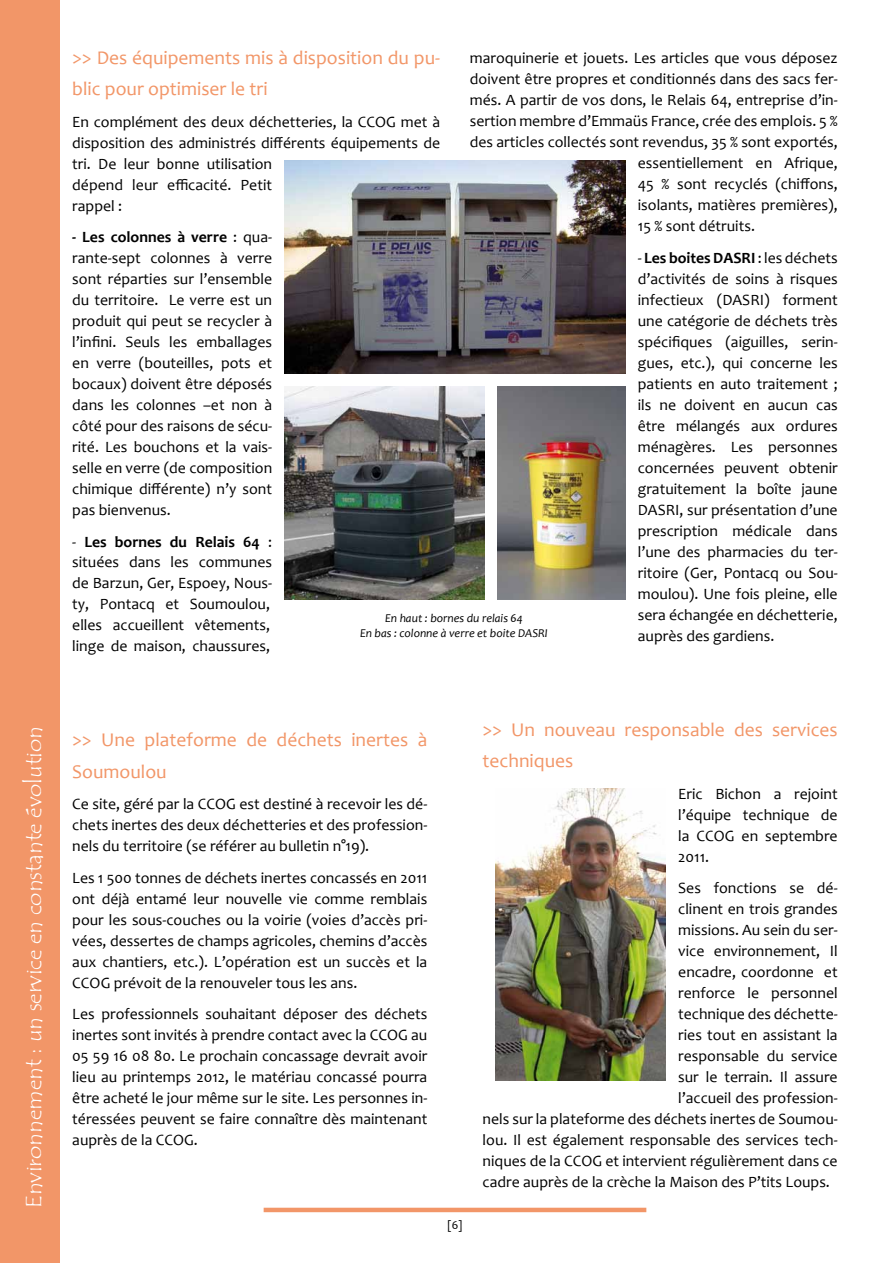
<style>
.page{position:relative;width:893px;height:1263px;background:#fff}
.page>*{position:absolute;margin:0;border:0;box-sizing:border-box;transform-origin:0 0}
.t1{font:22.5px "Tempus Sans ITC";color:#fff}
.t2{font:19.5px/31.5px "Candara";color:#f29668}
.t3{font:15.75px/21px "Candara";color:#000;text-align:justify}
.t4{font:italic 12px/15px "Candara";color:#000;text-align:center}
.t5{font:12px "Candara";color:#000}
.s1{font-weight:700}
</style>
<div class="page">
<div style="left:0;top:0;width:60px;height:1263px;background:#f29668"></div>
<img style="left:497px;top:387px;width:128px;height:213px">
<img style="left:285px;top:161px;width:340px;height:212px">
<img style="left:285px;top:387px;width:200px;height:213px">
<img style="left:495px;top:789px;width:170px;height:291px">
<hr style="left:264px;top:1208px;width:382px;height:4px;background:#f29668">
<h1 class="t1" style="left:19px;top:1208px;width:483px;rotate:-90deg">Environnement : un service en constante évolution</h1>
<p class="t2" style="left:72px;top:41px;width:369px">&gt;&gt; Des équipements mis à disposition du pu&shy;blic pour optimiser le tri</p>
<p class="t3" style="left:72px;top:111px;width:369px;text-align:left">En complément des deux déchetteries, la CCOG met à disposition des administrés différents équipements de tri. De leur bonne utilisation<br>dépend leur efficacité. Petit<br>rappel :</p>
<p class="t3" style="left:72px;top:226px;width:201px"><span class="s1">- Les colonnes à verre</span> : qua&shy;rante-sept colonnes à verre sont réparties sur l’ensemble du territoire. Le verre est un produit qui peut se recycler à l’infini. Seuls les emballages en verre (bouteilles, pots et bocaux) doivent être déposés dans les colonnes –et non à côté pour des raisons de sécu&shy;rité. Les bouchons et la vais&shy;selle en verre (de composition chimique différente) n’y sont pas bienvenus.</p>
<p class="t3" style="left:72px;top:531px;width:201px;text-align:left">- <span class="s1">Les bornes du Relais 64</span> : situées dans les communes de Barzun, Ger, Espoey, Nous&shy;ty, Pontacq et Soumoulou, elles accueillent vêtements, linge de maison, chaussures,</p>
<p class="t3" style="left:470px;top:48px;width:369px">maroquinerie et jouets. Les articles que vous déposez</p>
<p class="t3" style="left:470px;top:69px;width:369px">doivent être propres et conditionnés dans des sacs fer-</p>
<p class="t3" style="left:470px;top:90px;width:369px">més. A partir de vos dons, le Relais 64, entreprise d’in-</p>
<p class="t3" style="left:470px;top:111px;width:369px">sertion membre d’Emmaüs France, crée des emplois. 5 %</p>
<p class="t3" style="left:470px;top:132px;width:369px">des articles collectés sont revendus, 35 % sont exportés,</p>
<p class="t3" style="left:638px;top:153px;width:201px">essentiellement en Afrique,</p>
<p class="t3" style="left:638px;top:174px;width:201px">45 % sont recyclés (chiffons,</p>
<p class="t3" style="left:638px;top:195px;width:201px">isolants, matières premières),</p>
<p class="t3" style="left:638px;top:216px;width:119px">15 % sont détruits.</p>
<p class="t3" style="left:638px;top:247px;width:201px">- <span class="s1">Les boites DASRI</span> : les déchets d’activités de soins à risques infectieux (DASRI) forment une catégorie de déchets très spécifiques (aiguilles, serin&shy;gues, etc.), qui concerne les patients en auto traitement ; ils ne doivent en aucun cas être mélangés aux ordures ménagères. Les personnes concernées peuvent obtenir gratuitement la boîte jaune DASRI, sur présentation d’une prescription médicale dans l’une des pharmacies du ter&shy;ritoire (Ger, Pontacq ou Sou&shy;moulou). Une fois pleine, elle sera échangée en déchetterie, auprès des gardiens.</p>
<p class="t4" style="left:360px;top:611px;width:189px">En haut : bornes du relais 64<br>En bas : colonne à verre et boite DASRI</p>
<p class="t2" style="left:72px;top:724px;width:357px">&gt;&gt; Une plateforme de déchets inertes à<br>Soumoulou</p>
<p class="t3" style="left:72px;top:793px;width:357px">Ce site, géré par la CCOG est destiné à recevoir les dé&shy;chets inertes des deux déchetteries et des profession&shy;nels du territoire (se référer au bulletin n°19).</p>
<p class="t3" style="left:72px;top:867px;width:357px">Les 1 500 tonnes de déchets inertes concassés en 2011 ont déjà entamé leur nouvelle vie comme remblais pour les sous-couches ou la voirie (voies d’accès pri&shy;vées, dessertes de champs agricoles, chemins d’accès aux chantiers, etc.). L’opération est un succès et la CCOG prévoit de la renouveler tous les ans.</p>
<p class="t3" style="left:72px;top:1003px;width:357px">Les professionnels souhaitant déposer des déchets inertes sont invités à prendre contact avec la CCOG au 05 59 16 08 80. Le prochain concassage devrait avoir lieu au printemps 2012, le matériau concassé pourra être acheté le jour même sur le site. Les personnes in&shy;téressées peuvent se faire connaître dès maintenant auprès de la CCOG.</p>
<p class="t5" style="left:447px;top:1218px;width:17px">[6]</p>
<p class="t2" style="left:483px;top:713px;width:357px">&gt;&gt; Un nouveau responsable des services techniques</p>
<p class="t3" style="left:678px;top:783px;width:161px">Eric Bichon a rejoint l’équipe technique de la CCOG en septembre 2011.</p>
<p class="t3" style="left:678px;top:877px;width:161px">Ses fonctions se dé-</p>
<p class="t3" style="left:678px;top:898px;width:161px">clinent en trois grandes</p>
<p class="t3" style="left:678px;top:919px;width:161px">missions. Au sein du ser-</p>
<p class="t3" style="left:678px;top:940px;width:161px">vice environnement, Il</p>
<p class="t3" style="left:678px;top:961px;width:161px">encadre, coordonne et</p>
<p class="t3" style="left:678px;top:982px;width:161px">renforce le personnel</p>
<p class="t3" style="left:678px;top:1003px;width:161px">technique des déchette-</p>
<p class="t3" style="left:678px;top:1024px;width:161px">ries tout en assistant la</p>
<p class="t3" style="left:678px;top:1045px;width:161px">responsable du service</p>
<p class="t3" style="left:678px;top:1066px;width:161px">sur le terrain. Il assure</p>
<p class="t3" style="left:678px;top:1087px;width:161px">l’accueil des profession-</p>
<p class="t3" style="left:483px;top:1108px;width:357px">nels sur la plateforme des déchets inertes de Soumou-</p>
<p class="t3" style="left:483px;top:1129px;width:357px">lou. Il est également responsable des services tech-</p>
<p class="t3" style="left:483px;top:1150px;width:357px">niques de la CCOG et intervient régulièrement dans ce</p>
<p class="t3" style="left:483px;top:1171px;width:349px">cadre auprès de la crèche la Maison des P’tits Loups.</p>
</div>
